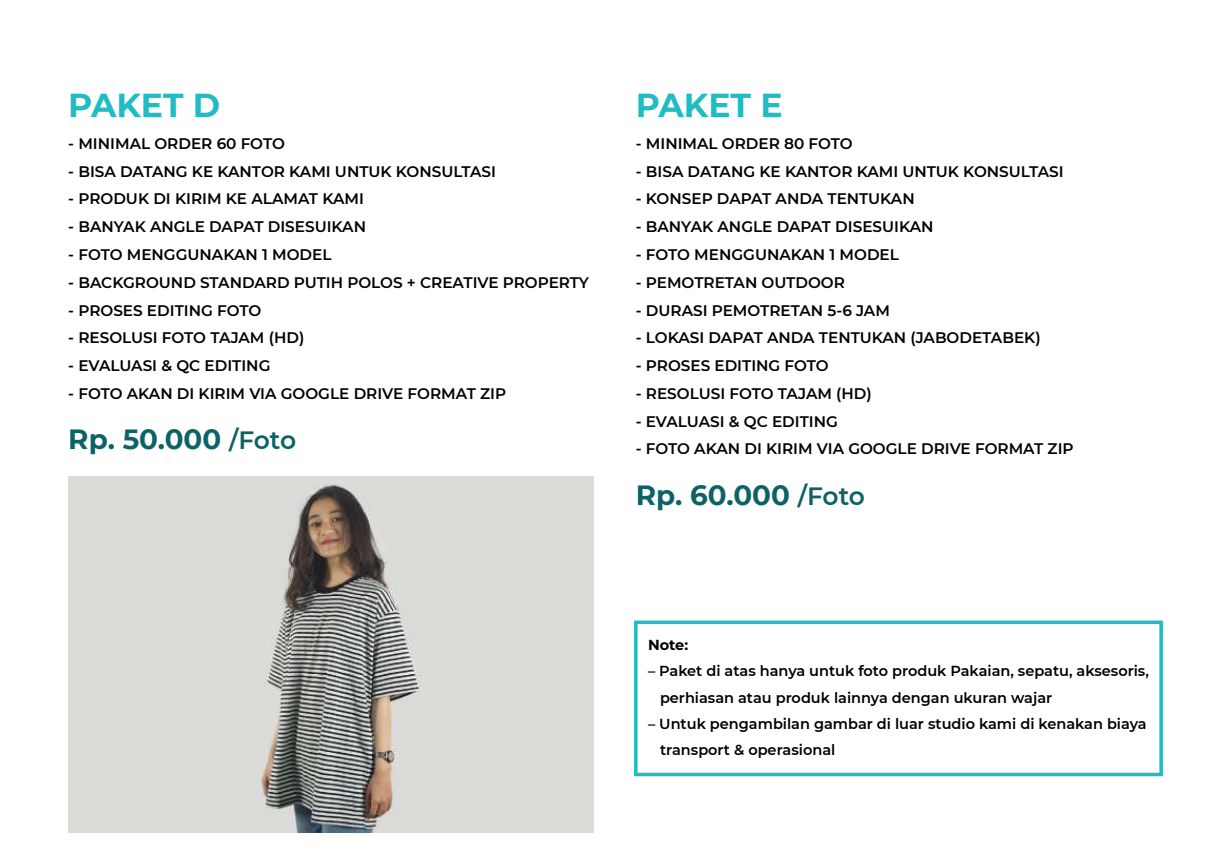
<style>
.page{position:relative;width:1225px;height:867px;background:#fff}
.page>*{position:absolute;margin:0;border:0;box-sizing:border-box;transform-origin:0 0}
.t1{font:700 33.07px "Montserrat";color:#20bcc4}
.t2{font:700 27.82px "Montserrat";color:#0e6266}
.t3{font:600 15.22px "Montserrat";color:#000}
.t4{font:600 14.53px/26.4px "Montserrat";color:#000}
.t5{font:700 14.53px "Montserrat";color:#000}
.s1{font-weight:600;font-size:25.03px}
</style>
<div class="page">
<div style="left:634px;top:620px;width:529px;height:156px;border:4px solid #20bcc4"></div>
<img style="left:68px;top:476px;width:525px;height:356px">
<h1 class="t1" style="left:68px;top:81px;width:153px">PAKET D</h1>
<p class="t3" style="left:68px;top:133px;width:218px">- MINIMAL ORDER 60 FOTO</p>
<p class="t3" style="left:68px;top:160px;width:429px">- BISA DATANG KE KANTOR KAMI UNTUK KONSULTASI</p>
<p class="t3" style="left:68px;top:188px;width:297px">- PRODUK DI KIRIM KE ALAMAT KAMI</p>
<p class="t3" style="left:68px;top:216px;width:299px">- BANYAK ANGLE DAPAT DISESUIKAN</p>
<p class="t3" style="left:68px;top:244px;width:265px">- FOTO MENGGUNAKAN 1 MODEL</p>
<p class="t3" style="left:68px;top:271px;width:522px">- BACKGROUND STANDARD PUTIH POLOS + CREATIVE PROPERTY</p>
<p class="t3" style="left:68px;top:299px;width:194px">- PROSES EDITING FOTO</p>
<p class="t3" style="left:68px;top:327px;width:238px">- RESOLUSI FOTO TAJAM (HD)</p>
<p class="t3" style="left:68px;top:355px;width:204px">- EVALUASI &amp; QC EDITING</p>
<p class="t3" style="left:68px;top:382px;width:439px">- FOTO AKAN DI KIRIM VIA GOOGLE DRIVE FORMAT ZIP</p>
<h2 class="t2" style="left:68px;top:419px;width:229px">Rp. 50.000 <span class="s1">/Foto</span></h2>
<h1 class="t1" style="left:636px;top:81px;width:148px">PAKET E</h1>
<p class="t3" style="left:636px;top:133px;width:218px">- MINIMAL ORDER 80 FOTO</p>
<p class="t3" style="left:636px;top:160px;width:429px">- BISA DATANG KE KANTOR KAMI UNTUK KONSULTASI</p>
<p class="t3" style="left:636px;top:188px;width:280px">- KONSEP DAPAT ANDA TENTUKAN</p>
<p class="t3" style="left:636px;top:216px;width:299px">- BANYAK ANGLE DAPAT DISESUIKAN</p>
<p class="t3" style="left:636px;top:244px;width:265px">- FOTO MENGGUNAKAN 1 MODEL</p>
<p class="t3" style="left:636px;top:271px;width:211px">- PEMOTRETAN OUTDOOR</p>
<p class="t3" style="left:636px;top:299px;width:256px">- DURASI PEMOTRETAN 5-6 JAM</p>
<p class="t3" style="left:636px;top:327px;width:406px">- LOKASI DAPAT ANDA TENTUKAN (JABODETABEK)</p>
<p class="t3" style="left:636px;top:355px;width:194px">- PROSES EDITING FOTO</p>
<p class="t3" style="left:636px;top:382px;width:238px">- RESOLUSI FOTO TAJAM (HD)</p>
<p class="t3" style="left:636px;top:410px;width:204px">- EVALUASI &amp; QC EDITING</p>
<p class="t3" style="left:636px;top:438px;width:439px">- FOTO AKAN DI KIRIM VIA GOOGLE DRIVE FORMAT ZIP</p>
<h2 class="t2" style="left:636px;top:474px;width:231px">Rp. 60.000 <span class="s1">/Foto</span></h2>
<p class="t5" style="left:648px;top:634px;width:42px">Note:</p>
<p class="t4" style="left:660px;top:657px;width:490px;text-indent:-12px">– Paket di atas hanya untuk foto produk Pakaian, sepatu, aksesoris, perhiasan atau produk lainnya dengan ukuran wajar</p>
<p class="t4" style="left:660px;top:709px;width:488px;text-indent:-12px">– Untuk pengambilan gambar di luar studio kami di kenakan biaya transport &amp; operasional</p>
</div>
